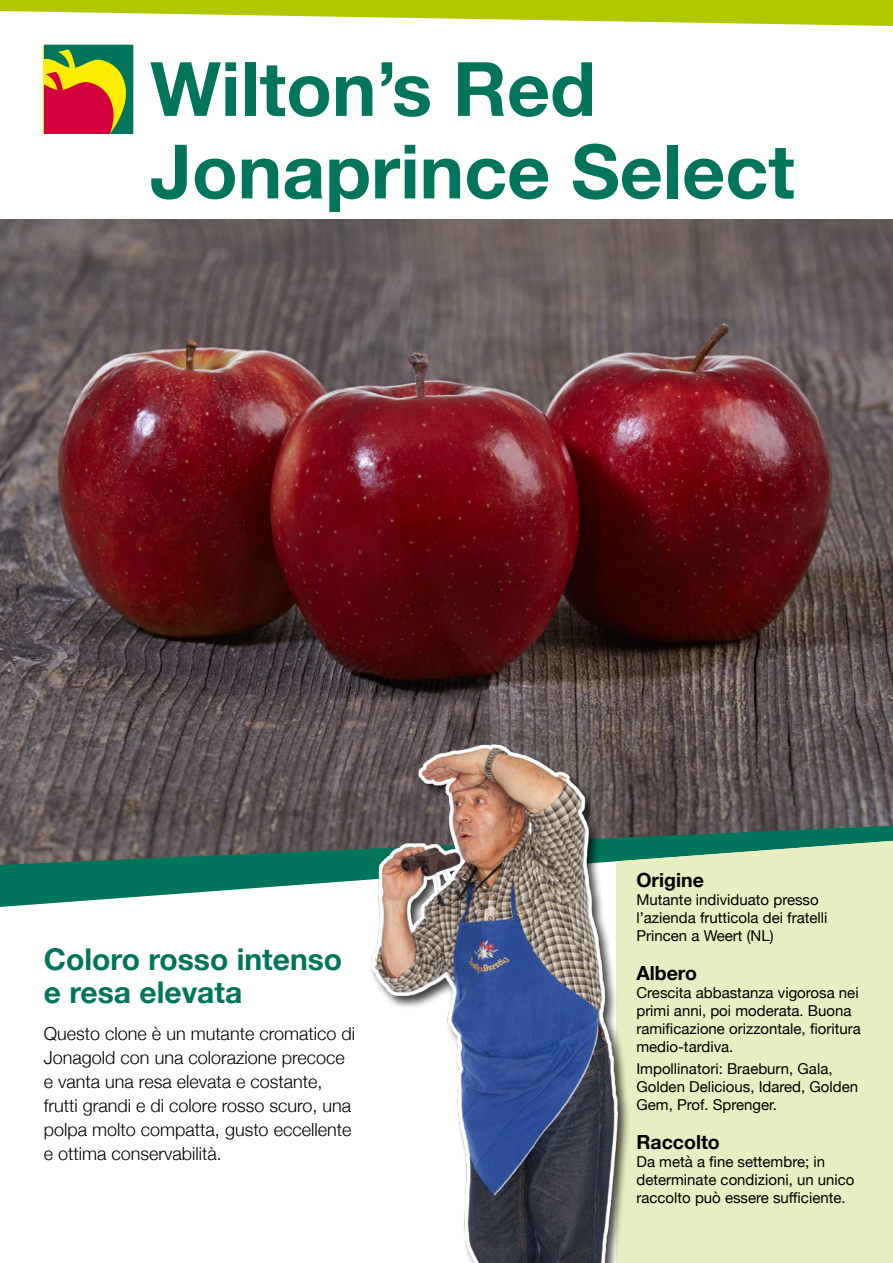
<style>
.page{position:relative;width:893px;height:1263px;background:#fff}
.page>*{position:absolute;margin:0;border:0;box-sizing:border-box;transform-origin:0 0}
.t1{font:700 75px/82.5px "Helvetica Neue";color:#00755c}
.t2{font:700 30px/33px "Helvetica Neue";color:#00755c}
.t3{font:700 19.5px "Helvetica Neue";color:#000}
.t4{font:300 18px/24px "Helvetica Neue";color:#000}
.t5{font:15px/18px "Helvetica Neue";color:#000}
</style>
<div class="page">
<svg style="left:0;top:865px;width:160px;height:42px;background:#248873"></svg>
<img style="left:0;top:219px;width:893px;height:646px">
<div style="left:788px;top:841px;width:105px;height:422px;background:#e8eec1"></div>
<svg style="left:0;top:0;width:893px;height:26px"></svg>
<svg style="left:44px;top:45px;width:89px;height:89px;background:#a16634"></svg>
<img style="left:160px;top:578px;width:628px;height:685px">
<h1 class="t1" style="left:150px;top:50px;width:646px">Wilton’s Red<br>Jonaprince Select</h1>
<h2 class="t2" style="left:44px;top:943px;width:300px">Coloro rosso intenso e resa elevata</h2>
<p class="t4" style="left:44px;top:1020px;width:313px">Questo clone è un mutante cromatico di Jonagold con una colorazione precoce e vanta una resa elevata e costante, frutti grandi e di colore rosso scuro, una polpa molto compatta, gusto eccellente e ottima conservabilità.</p>
<h3 class="t3" style="left:636px;top:864px;width:69px">Origine</h3>
<p class="t5" style="left:636px;top:891px;width:193px">Mutante individuato presso l’azienda frutticola dei fratelli<br>Princen a Weert (NL)</p>
<h3 class="t3" style="left:636px;top:958px;width:62px">Albero</h3>
<p class="t5" style="left:636px;top:984px;width:226px">Crescita abbastanza vigorosa nei primi anni, poi moderata. Buona ramificazione orizzontale, fioritura medio-tardiva.</p>
<p class="t5" style="left:636px;top:1061px;width:223px">Impollinatori: Braeburn, Gala,<br>Golden Delicious, Idared, Golden<br>Gem, Prof. Sprenger.</p>
<h3 class="t3" style="left:636px;top:1127px;width:85px">Raccolto</h3>
<p class="t5" style="left:636px;top:1154px;width:220px">Da metà a fine settembre; in determinate condizioni, un unico raccolto può essere sufficiente.</p>
</div>
